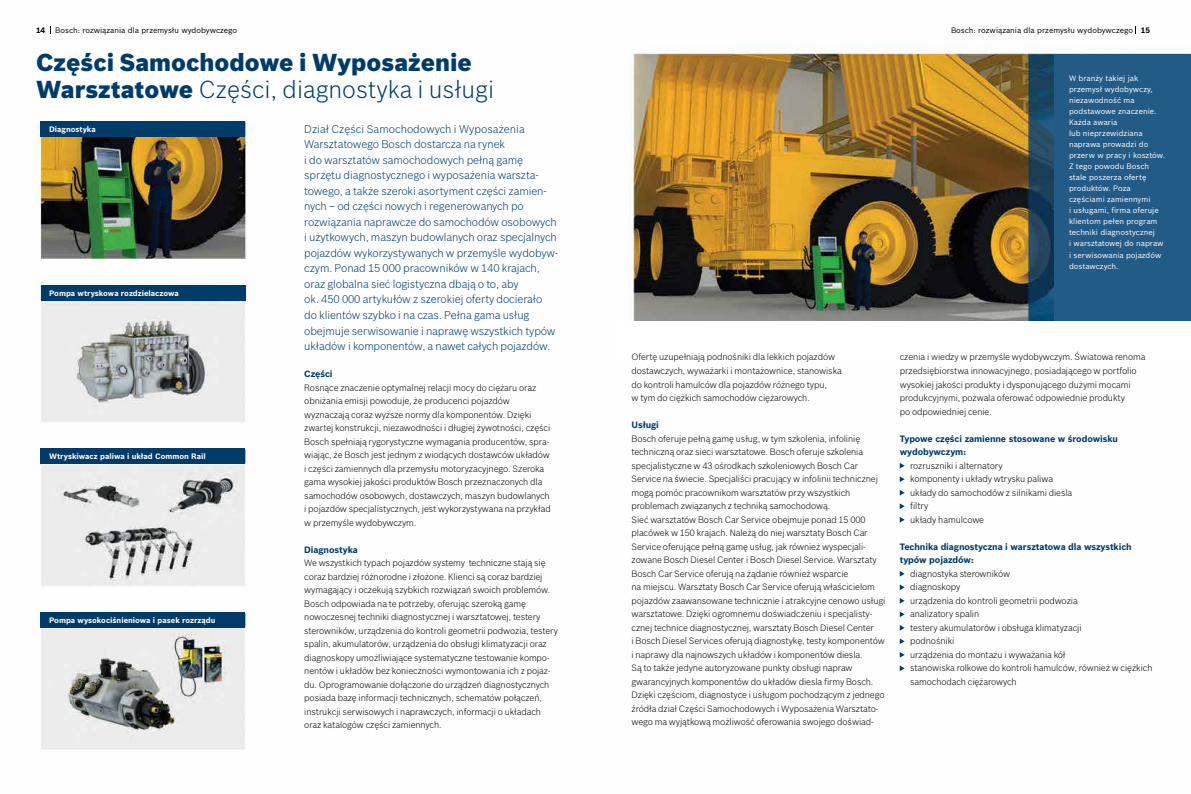
<style>
.page{position:relative;width:1191px;height:794px;background:#fff}
.page>*{position:absolute;margin:0;border:0;box-sizing:border-box;transform-origin:0 0}
.t1{font:900 24px/26.8px "Bosch Sans East";color:#003b6a}
.t2{font:300 11px/15.5px "Bosch Sans East";letter-spacing:-.01em;color:#003b6a}
.t3{font:300 9px/13.5px "Bosch Sans East";letter-spacing:-.01em;color:#000}
.t4{font:700 9px/13.5px "Bosch Sans East";letter-spacing:-.01em;color:#003b6a}
.t5{font:7.7px/11px "Bosch Sans East";color:#fff}
.t6{font:700 7.7px "Bosch Sans East";color:#fff}
.t7{font:7.7px "Bosch Sans East";color:#000}
.t8{font:700 7.7px "Bosch Sans East";color:#000}
.s1{font-weight:700}
.s2{font-weight:300}
</style>
<div class="page">
<img style="left:35px;top:26px;width:1156px;height:724px">
<div style="left:615px;top:321px;width:576px;height:40px;background:#fff"></div>
<svg style="left:899px;top:463px;width:5px;height:5px"></svg>
<svg style="left:899px;top:476px;width:5px;height:6px"></svg>
<svg style="left:899px;top:490px;width:5px;height:5px"></svg>
<svg style="left:899px;top:503px;width:5px;height:6px"></svg>
<svg style="left:899px;top:517px;width:5px;height:5px"></svg>
<svg style="left:899px;top:571px;width:5px;height:5px"></svg>
<svg style="left:899px;top:584px;width:5px;height:6px"></svg>
<svg style="left:899px;top:598px;width:5px;height:5px"></svg>
<svg style="left:899px;top:611px;width:5px;height:6px"></svg>
<svg style="left:899px;top:625px;width:5px;height:5px"></svg>
<svg style="left:899px;top:638px;width:5px;height:6px"></svg>
<svg style="left:899px;top:652px;width:5px;height:5px"></svg>
<svg style="left:899px;top:665px;width:5px;height:6px"></svg>
<div style="left:1054px;top:54px;width:137px;height:267px;background:#235b87"></div>
<div style="left:41px;top:121px;width:204px;height:16px;background:#003b6a"></div>
<div style="left:41px;top:285px;width:204px;height:16px;background:#003b6a"></div>
<div style="left:41px;top:448px;width:204px;height:16px;background:#003b6a"></div>
<div style="left:41px;top:611px;width:204px;height:16px;background:#003b6a"></div>
<p class="t8" style="left:36px;top:25px;width:11px">14</p>
<p class="t7" style="left:55px;top:25px;width:184px">Bosch: rozwiązania dla przemysłu wydobywczego</p>
<p class="t7" style="left:951px;top:25px;width:201px">Bosch: rozwiązania dla przemysłu wydobywczego <span class="s1">15</span></p>
<h1 class="t1" style="left:36px;top:49px;width:459px">Części Samochodowe i Wyposażenie<br>Warsztatowe <span class="s2">Części, diagnostyka i usługi</span></h1>
<p class="t6" style="left:49px;top:124px;width:48px">Diagnostyka</p>
<p class="t5" style="left:1069px;top:73px;width:98px">W branży takiej jak przemysł wydobywczy, niezawodność ma podstawowe znaczenie.<br>Każda awaria<br>lub nieprzewidziana naprawa prowadzi do przerw w pracy i kosztów.<br>Z tego powodu Bosch stale poszerza ofertę produktów. Poza częściami zamiennymi<br>i usługami, firma oferuje klientom pełen program techniki diagnostycznej<br>i warsztatowej do napraw i serwisowania pojazdów dostawczych.</p>
<p class="t2" style="left:304px;top:121px;width:255px">Dział Części Samochodowych i Wyposażenia Warsztatowego Bosch dostarcza na rynek<br>i do warsztatów samochodowych pełną gamę sprzętu diagnostycznego i wyposażenia warszta&shy;towego, a także szeroki asortyment części zamien&shy;nych – od części nowych i regenerowanych po rozwiązania naprawcze do samochodów osobowych i użytkowych, maszyn budowlanych oraz specjalnych pojazdów wykorzystywanych w przemyśle wydobyw&shy;czym. Ponad 15 000 pracowników w 140 krajach, oraz globalna sieć logistyczna dbają o to, aby<br>ok. 450 000 artykułów z szerokiej oferty docierało<br>do klientów szybko i na czas. Pełna gama usług obejmuje serwisowanie i naprawę wszystkich typów układów i komponentów, a nawet całych pojazdów.</p>
<p class="t4" style="left:304px;top:367px;width:30px">Części</p>
<p class="t3" style="left:304px;top:380px;width:248px">Rosnące znaczenie optymalnej relacji mocy do ciężaru oraz obniżania emisji powoduje, że producenci pojazdów wyznaczają coraz wyższe normy dla komponentów. Dzięki zwartej konstrukcji, niezawodności i długiej żywotności, części Bosch spełniają rygorystyczne wymagania producentów, spra&shy;wiając, że Bosch jest jednym z wiodących dostawców układów i części zamiennych dla przemysłu motoryzacyjnego. Szeroka gama wysokiej jakości produktów Bosch przeznaczonych dla samochodów osobowych, dostawczych, maszyn budowlanych i pojazdów specjalistycznych, jest wykorzystywana na przykład w przemyśle wydobywczym.</p>
<p class="t4" style="left:304px;top:542px;width:55px">Diagnostyka</p>
<p class="t3" style="left:304px;top:556px;width:255px">We wszystkich typach pojazdów systemy techniczne stają się coraz bardziej różnorodne i złożone. Klienci są coraz bardziej wymagający i oczekują szybkich rozwiązań swoich problemów.<br>Bosch odpowiada na te potrzeby, oferując szeroką gamę nowoczesnej techniki diagnostycznej i warsztatowej, testery sterowników, urządzenia do kontroli geometrii podwozia, testery spalin, akumulatorów, urządzenia do obsługi klimatyzacji oraz diagnoskopy umożliwiające systematyczne testowanie kompo&shy;nentów i układów bez konieczności wymontowania ich z pojaz&shy;du. Oprogramowanie dołączone do urządzeń diagnostycznych posiada bazę informacji technicznych, schematów połączeń, instrukcji serwisowych i naprawczych, informacji o układach oraz katalogów części zamiennych.</p>
<p class="t6" style="left:49px;top:288px;width:131px">Pompa wtryskowa rozdzielaczowa</p>
<p class="t3" style="left:899px;top:350px;width:247px">czenia i wiedzy w przemyśle wydobywczym. Światowa renoma przedsiębiorstwa innowacyjnego, posiadającego w portfolio wysokiej jakości produkty i dysponującego dużymi mocami produkcyjnymi, pozwala oferować odpowiednie produkty<br>po odpowiedniej cenie.</p>
<p class="t4" style="left:899px;top:431px;width:220px">Typowe części zamienne stosowane w środowisku wydobywczym:</p>
<p class="t3" style="left:910px;top:458px;width:164px">rozruszniki i alternatory<br>komponenty i układy wtrysku paliwa układy do samochodów z silnikami diesla filtry<br>układy hamulcowe</p>
<p class="t4" style="left:899px;top:539px;width:233px">Technika diagnostyczna i warsztatowa dla wszystkich typów pojazdów:</p>
<p class="t3" style="left:910px;top:566px;width:244px">diagnostyka sterowników<br>diagnoskopy<br>urządzenia do kontroli geometrii podwozia<br>analizatory spalin<br>testery akumulatorów i obsługa klimatyzacji<br>podnośniki<br>urządzenia do montażu i wyważania kół<br>stanowiska rolkowe do kontroli hamulców, również w ciężkich samochodach ciężarowych</p>
<p class="t3" style="left:631px;top:350px;width:212px">Ofertę uzupełniają podnośniki dla lekkich pojazdów dostawczych, wyważarki i montażownice, stanowiska do kontroli hamulców dla pojazdów różnego typu,<br>w tym do ciężkich samochodów ciężarowych.</p>
<p class="t4" style="left:631px;top:418px;width:29px">Usługi</p>
<p class="t3" style="left:631px;top:431px;width:255px">Bosch oferuje pełną gamę usług, w tym szkolenia, infolinię techniczną oraz sieci warsztatowe. Bosch oferuje szkolenia specjalistyczne w 43 ośrodkach szkoleniowych Bosch Car Service na świecie. Specjaliści pracujący w infolinii technicznej mogą pomóc pracownikom warsztatów przy wszystkich problemach związanych z techniką samochodową.<br>Sieć warsztatów Bosch Car Service obejmuje ponad 15 000 placówek w 150 krajach. Należą do niej warsztaty Bosch Car Service oferujące pełną gamę usług, jak również wyspecjali&shy;zowane Bosch Diesel Center i Bosch Diesel Service. Warsztaty Bosch Car Service oferują na żądanie również wsparcie<br>na miejscu. Warsztaty Bosch Car Service oferują właścicielom pojazdów zaawansowane technicznie i atrakcyjne cenowo usługi warsztatowe. Dzięki ogromnemu doświadczeniu i specjalisty&shy;cznej technice diagnostycznej, warsztaty Bosch Diesel Center<br>i Bosch Diesel Services oferują diagnostykę, testy komponentów i naprawy dla najnowszych układów i komponentów diesla.<br>Są to także jedyne autoryzowane punkty obsługi napraw gwarancyjnych komponentów do układów diesla firmy Bosch.<br>Dzięki częściom, diagnostyce i usługom pochodzącym z jednego źródła dział Części Samochodowych i Wyposażenia Warsztato&shy;wego ma wyjątkową możliwość oferowania swojego doświad-</p>
<p class="t6" style="left:49px;top:451px;width:158px">Wtryskiwacz paliwa i układ Common Rail</p>
<p class="t6" style="left:49px;top:615px;width:168px">Pompa wysokociśnieniowa i pasek rozrządu</p>
</div>
